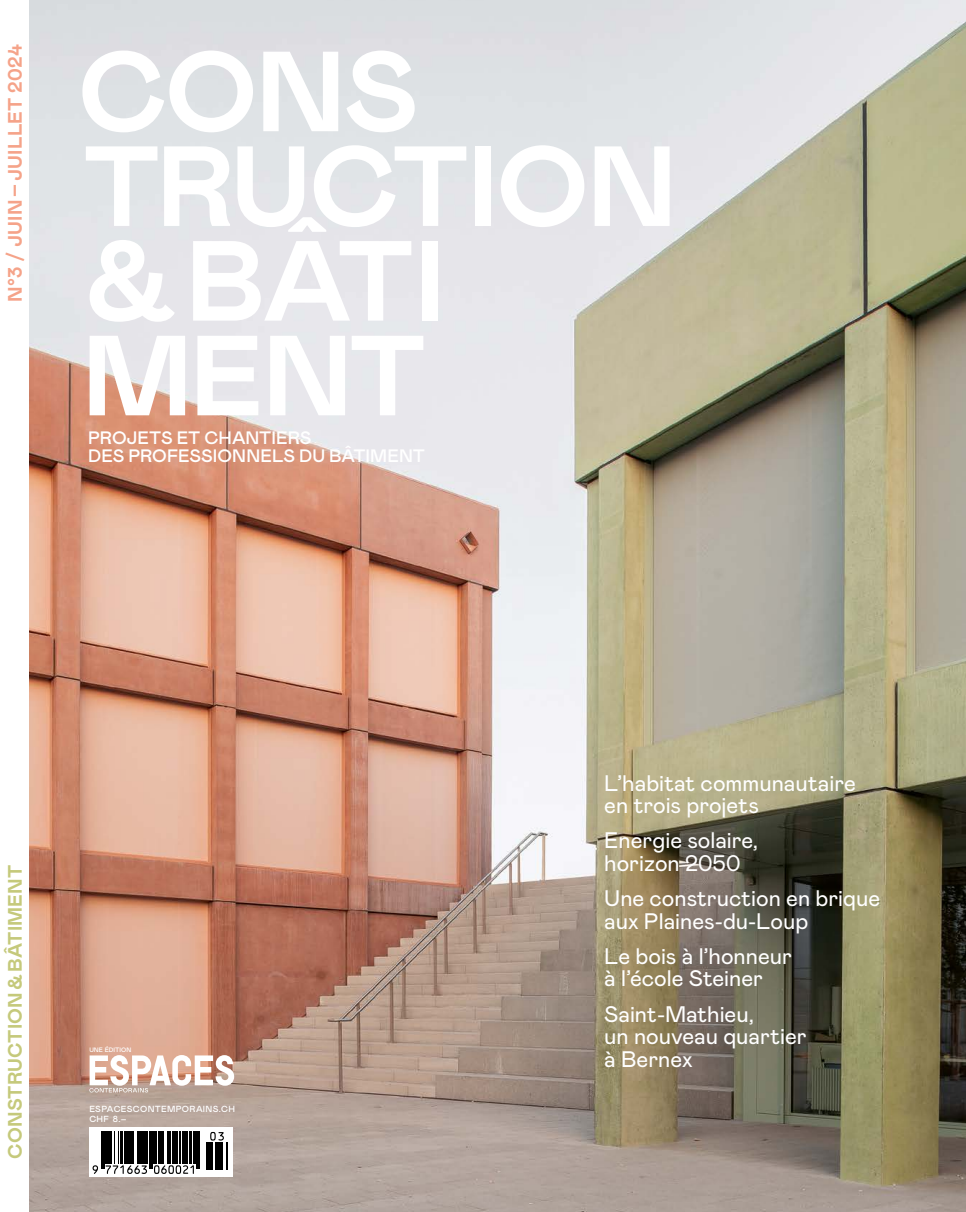
<style>
.page{position:relative;width:966px;height:1212px;background:#fff}
.page>*{position:absolute;margin:0;border:0;box-sizing:border-box;transform-origin:0 0}
.t1{font:700 113.7px/94.7px "Mabry Pro";letter-spacing:-.02em;color:#fff}
.t2{font:22.5px/22.5px "Mabry Pro";color:#fff}
.t3{font:700 19.5px "Mabry Pro";letter-spacing:.01em;color:#c5c97b}
.t4{font:700 19.5px "Mabry Pro";letter-spacing:.01em;color:#f5a389}
.t5{font:500 18px/18px "Mabry Pro";color:#fff}
.t6{font:500 8.85px/10.5px "Mabry Pro";letter-spacing:.035em;color:#fff}
.t7{font:500 6.3px "Mabry Pro";letter-spacing:.01em;color:#fff}
</style>
<div class="page">
<img style="left:30px;top:0;width:935px;height:1212px">
<svg style="left:89px;top:1055px;width:145px;height:37px"></svg>
<svg style="left:89px;top:1127px;width:144px;height:49px"></svg>
<svg style="left:92px;top:1165px;width:6px;height:9px"></svg>
<hr style="left:101px;top:1132px;width:1px;height:37px;background:#000">
<hr style="left:104px;top:1132px;width:1px;height:37px;background:#000">
<hr style="left:106px;top:1132px;width:3px;height:32px;background:#000">
<hr style="left:110px;top:1132px;width:2px;height:32px;background:#000">
<hr style="left:114px;top:1132px;width:1px;height:32px;background:#000">
<hr style="left:118px;top:1132px;width:1px;height:32px;background:#000">
<hr style="left:120px;top:1132px;width:2px;height:32px;background:#000">
<hr style="left:124px;top:1132px;width:2px;height:32px;background:#000">
<hr style="left:127px;top:1132px;width:1px;height:32px;background:#000">
<hr style="left:129px;top:1132px;width:4px;height:32px;background:#000">
<hr style="left:138px;top:1132px;width:1px;height:32px;background:#000">
<hr style="left:140px;top:1132px;width:1px;height:32px;background:#000">
<svg style="left:105px;top:1165px;width:42px;height:9px"></svg>
<hr style="left:142px;top:1132px;width:4px;height:32px;background:#000">
<hr style="left:147px;top:1132px;width:1px;height:32px;background:#000">
<hr style="left:149px;top:1132px;width:1px;height:37px;background:#000">
<hr style="left:151px;top:1132px;width:1px;height:37px;background:#000">
<hr style="left:153px;top:1132px;width:3px;height:32px;background:#000">
<hr style="left:158px;top:1132px;width:1px;height:32px;background:#000">
<hr style="left:160px;top:1132px;width:1px;height:32px;background:#000">
<hr style="left:162px;top:1132px;width:1px;height:32px;background:#000">
<hr style="left:167px;top:1132px;width:4px;height:32px;background:#000">
<hr style="left:173px;top:1132px;width:1px;height:32px;background:#000">
<hr style="left:175px;top:1132px;width:3px;height:32px;background:#000">
<hr style="left:180px;top:1132px;width:1px;height:32px;background:#000">
<hr style="left:182px;top:1132px;width:2px;height:32px;background:#000">
<hr style="left:185px;top:1132px;width:2px;height:32px;background:#000">
<svg style="left:154px;top:1165px;width:40px;height:9px"></svg>
<hr style="left:189px;top:1132px;width:2px;height:32px;background:#000">
<hr style="left:193px;top:1132px;width:2px;height:32px;background:#000">
<hr style="left:196px;top:1132px;width:1px;height:37px;background:#000">
<hr style="left:198px;top:1132px;width:1px;height:37px;background:#000">
<svg style="left:207px;top:1132px;width:20px;height:37px"></svg>
<p class="t4" style="left:1px;top:302px;width:259px;rotate:-90deg">N°3 / JUIN–JUILLET 2024</p>
<h1 class="t1" style="left:78px;top:40px;width:600px">CONS<br>TRUCTION &amp;BÂTI<br>MENT</h1>
<p class="t5" style="left:88px;top:428px;width:338px">PROJETS ET CHANTIERS<br>DES PROFESSIONNELS DU BÂTIMENT</p>
<p class="t3" style="left:1px;top:1159px;width:295px;rotate:-90deg">CONSTRUCTION&amp;BÂTIMENT</p>
<p class="t7" style="left:89px;top:1045px;width:44px">UNE ÉDITION</p>
<p class="t6" style="left:89px;top:1103px;width:147px">ESPACESCONTEMPORAINS.CH<br>CHF 8.–</p>
<p class="t2" style="left:604px;top:770px;width:253px">L’habitat communautaire en trois projets</p>
<p class="t2" style="left:604px;top:828px;width:155px">Energie solaire, horizon 2050</p>
<p class="t2" style="left:604px;top:886px;width:277px">Une construction en brique aux Plaines-du-Loup</p>
<p class="t2" style="left:604px;top:944px;width:189px">Le bois à l’honneur à l’école Steiner</p>
<p class="t2" style="left:604px;top:1001px;width:204px">Saint-Mathieu,<br>un nouveau quartier à Bernex</p>
</div>
